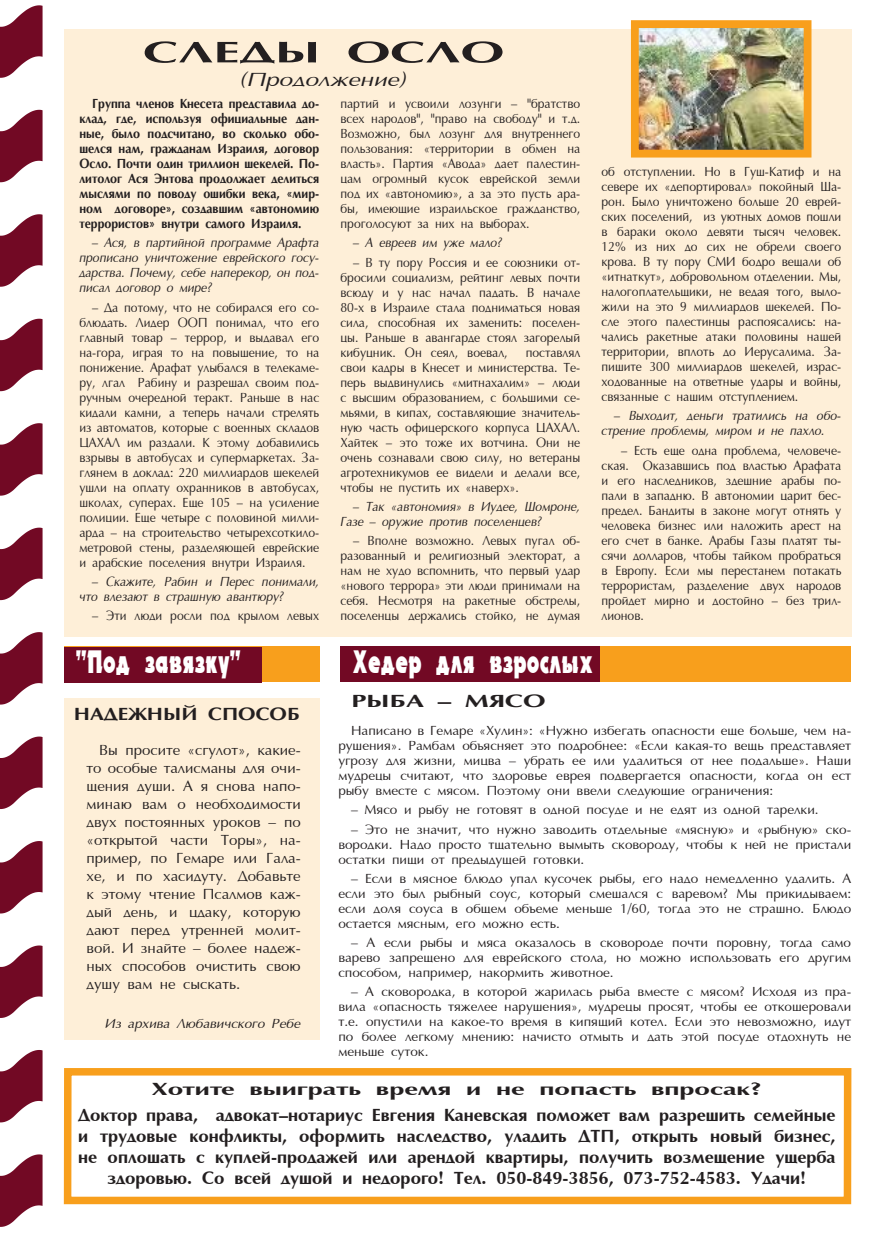
<style>
.page{position:relative;width:881px;height:1234px;background:#fff}
.page>*{position:absolute;margin:0;border:0;box-sizing:border-box;transform-origin:0 0}
.t1{font:31.5px "Uk Electron";color:#fff;scale:.67 1}
.t2{font:700 30px "AG Opt Cyrillic";color:#231f20;scale:1.75 1}
.t3{font:italic 19.5px "AG Opt Cyrillic Normal";color:#231f20;scale:1.25 1}
.t4{font:700 18px/21px "AG Optima Cyr";color:#231f20;text-align:center}
.t5{font:700 18px/25.2px "AG Optima Cyr";color:#231f20;text-align:center;scale:1.5 1}
.t6{font:700 18px "AG Opt Cyrillic";color:#231f20;scale:1.16 1}
.t7{font:700 18px "AG Opt Cyrillic";color:#231f20;scale:1.5 1}
.t8{font:15px/18px "AG Opt Cyrillic Normal";color:#231f20;text-align:justify}
.t9{font:13.5px/15px "AG Opt Cyrillic Normal";color:#231f20;text-align:justify;scale:.9 1}
.t10{font:13.5px/15px "AG Opt Cyrillic Normal";color:#231f20;text-align:justify}
.t11{font:italic 13.5px/15px "AG Opt Cyrillic Normal";color:#231f20;scale:.9 1}
.t12{font:700 13.5px/15px "AG Opt Cyrillic";color:#231f20;text-align:justify;scale:.9 1}
.t13{font:italic 13.5px "AG Opt Cyrillic Normal";color:#231f20}
.s1{font-style:italic}
</style>
<div class="page">
<div style="left:64px;top:30px;width:786px;height:606px;background:#feefd8"></div>
<svg style="left:0;top:5px;width:43px;height:73px"></svg>
<svg style="left:0;top:110px;width:43px;height:72px"></svg>
<svg style="left:0;top:214px;width:43px;height:73px"></svg>
<svg style="left:0;top:318px;width:43px;height:73px"></svg>
<svg style="left:0;top:423px;width:43px;height:72px"></svg>
<svg style="left:0;top:527px;width:43px;height:73px"></svg>
<svg style="left:0;top:632px;width:43px;height:72px"></svg>
<svg style="left:0;top:736px;width:43px;height:72px"></svg>
<svg style="left:0;top:841px;width:43px;height:72px"></svg>
<svg style="left:0;top:945px;width:43px;height:72px"></svg>
<svg style="left:0;top:1050px;width:43px;height:72px"></svg>
<svg style="left:0;top:1154px;width:43px;height:72px"></svg>
<div style="left:340px;top:646px;width:510px;height:36px;background:#f89f1c"></div>
<div style="left:340px;top:646px;width:260px;height:36px;background:#720924"></div>
<div style="left:64px;top:646px;width:255px;height:36px;background:#f89f1c"></div>
<div style="left:64px;top:646px;width:198px;height:36px;background:#720924"></div>
<img style="left:639px;top:29px;width:163px;height:119px">
<div style="left:630px;top:20px;width:181px;height:137px;border:8px solid #f89f1c"></div>
<div style="left:64px;top:697px;width:255px;height:342px;background:#feefd8"></div>
<svg style="left:63px;top:1068px;width:789px;height:137px"></svg>
<h2 class="t2" style="left:143px;top:36px;width:139px">СЛЕДЫ ОС</h2>
<h2 class="t2" style="left:425px;top:36px;width:44px">ЛО</h2>
<h3 class="t3" style="left:240px;top:69px;width:134px">(Продолжение)</h3>
<p class="t12" style="left:79px;top:96px;width:268px;text-indent:13px">Группа членов Кнесета представила до&shy;клад, где, используя официальные дан&shy;ные, было подсчитано, во сколько обо&shy;шелся нам, гражданам Израиля, договор Осло. Почти один триллион шекелей. По&shy;литолог Ася Энтова продолжает делиться мыслями по поводу ошибки века, «мир&shy;ном договоре», создавшим «автономию террористов» внутри самого Израиля.</p>
<p class="t11" style="left:79px;top:236px;width:268px;text-align:justify;text-indent:13px">– Ася, в партийной программе Арафта прописано уничтожение еврейского госу&shy;дарства. Почему, себе наперекор, он под&shy;писал договор о мире?</p>
<p class="t9" style="left:79px;top:300px;width:268px;text-indent:13px">– Да потому, что не собирался его со&shy;блюдать. Лидер ООП понимал, что его главный товар – террор, и выдавал его на-гора, играя то на повышение, то на понижение. Арафат улыбался в телекаме&shy;ру, лгал Рабину и разрешал своим под&shy;ручным очередной теракт. Раньше в нас кидали камни, а теперь начали стрелять из автоматов, которые с военных складов ЦАХАЛ им раздали. К этому добавились взрывы в автобусах и супермаркетах. За&shy;глянем в доклад: 220 миллиардов шекелей ушли на оплату охранников в автобусах, школах, суперах. Еще 105 – на усиление полиции. Еще четыре с половиной милли&shy;арда – на строительство четырехсоткило&shy;метровой стены, разделяющей еврейские и арабские поселения внутри Израиля.</p>
<p class="t11" style="left:79px;top:574px;width:268px;text-indent:13px">– Скажите, Рабин и Перес понимали, что влезают в страшную авантюру?</p>
<p class="t9" style="left:92px;top:608px;width:253px">– Эти люди росли под крылом левых</p>
<p class="t9" style="left:340px;top:96px;width:268px">партий и усвоили лозунги – "братство всех народов", "право на свободу" и т.д.<br>Возможно, был лозунг для внутреннего пользования: «территории в обмен на власть». Партия «Авода» дает палестин&shy;цам огромный кусок еврейской земли под их «автономию», а за это пусть ара&shy;бы, имеющие израильское гражданство, проголосуют за них на выборах.</p>
<p class="t11" style="left:353px;top:236px;width:167px">– А евреев им уже мало?</p>
<p class="t9" style="left:340px;top:255px;width:268px;text-indent:13px">– В ту пору Россия и ее союзники от&shy;бросили социализм, рейтинг левых почти всюду и у нас начал падать. В начале 80-х в Израиле стала подниматься новая сила, способная их заменить: поселен&shy;цы. Раньше в авангарде стоял загорелый кибуцник. Он сеял, воевал,</p>
<p class="t9" style="left:340px;top:345px;width:268px;text-indent:185px">поставлял свои кадры в Кнесет и министерства. Те&shy;перь выдвинулись «митнахалим» – люди с высшим образованием, с большими се&shy;мьями, в кипах, составляющие значитель&shy;ную часть офицерского корпуса ЦАХАЛ.<br>Хайтек <span class="s1">–</span> это тоже их вотчина. Они не очень сознавали свою силу, но ветераны агротехникумов ее видели и делали все, чтобы не пустить их «наверх».</p>
<p class="t11" style="left:340px;top:499px;width:268px;text-indent:13px">– Так «автономия» в Иудее, Шомроне,<br>Газе – оружие против поселенцев?</p>
<p class="t9" style="left:340px;top:533px;width:268px;text-indent:13px">– Вполне возможно. Левых пугал об&shy;разованный и религиозный электорат, а нам не худо вспомнить, что первый удар «нового террора» эти люди принимали на себя. Несмотря на ракетные обстрелы, поселенцы держались стойко, не думая</p>
<p class="t9" style="left:601px;top:164px;width:268px">об отступлении. Но в Гуш-Катиф и на севере их «депортировал» покойный Ша&shy;рон. Было уничтожено больше 20 еврей&shy;ских поселений, из уютных домов пошли в бараки около девяти тысяч человек.<br>12% из них до сих не обрели своего крова. В ту пору СМИ бодро вещали об «итнаткут», добровольном отделении. Мы, налогоплательщики, не ведая того, выло&shy;жили на это 9 миллиардов шекелей. По&shy;сле этого палестинцы распоясались: на&shy;чались ракетные атаки половины нашей территории, вплоть до Иерусалима. За&shy;пишите 300 миллиардов шекелей, израс&shy;ходованные на ответные удары и войны, связанные с нашим отступлением.</p>
<p class="t11" style="left:601px;top:409px;width:268px;text-indent:13px">– Выходит, деньги тратились на обо&shy;стрение проблемы, миром и не пахло.</p>
<p class="t9" style="left:601px;top:443px;width:268px;text-indent:20px">– Есть еще одна проблема, человече&shy;ская. Оказавшись под властью Арафата и его наследников, здешние арабы по&shy;пали в западню. В автономии царит бес&shy;предел. Бандиты в законе могут отнять у человека бизнес или наложить арест на его счет в банке. Арабы Газы платят ты&shy;сячи долларов, чтобы тайком пробраться в Европу. Если мы перестанем потакать террористам, разделение двух народов пройдет мирно и достойно – без трил&shy;лионов.</p>
<h1 class="t1" style="left:77px;top:641px;width:247px">"Под завязку"</h1>
<h3 class="t6" style="left:74px;top:703px;width:196px">Надежн ый способ</h3>
<p class="t8" style="left:86px;top:741px;width:216px;text-indent:13px">Вы просите «сгулот», какие&shy;то особые талисманы для очи&shy;щения души. А я снова напо&shy;минаю вам о необходимости двух постоянных уроков – по «открытой части Торы», на&shy;пример, по Гемаре или Гала&shy;хе, и по хасидуту. Добавьте к этому чтение Псалмов каж&shy;дый день, и цдаку, которую дают перед утренней молит&shy;вой. И знайте – более надеж&shy;ных способов очистить свою душу вам не сыскать.</p>
<p class="t13" style="left:105px;top:1016px;width:197px">Из архива Любавичского Ребе</p>
<h1 class="t1" style="left:353px;top:641px;width:360px">Хедер для взрослых</h1>
<h3 class="t7" style="left:351px;top:691px;width:131px">Рыба – мясо</h3>
<p class="t10" style="left:338px;top:723px;width:514px;text-indent:13px">Написано в Гемаре «Хулин»: «Нужно избегать опасности еще больше, чем на&shy;рушения». Рамбам объясняет это подробнее: «Если какая-то вещь представляет угрозу для жизни, мицва – убрать ее или удалиться от нее подальше». Наши мудрецы считают, что здоровье еврея подвергается опасности, когда он ест рыбу вместе с мясом. Поэтому они ввели следующие ограничения:</p>
<p class="t10" style="left:351px;top:802px;width:469px">– Мясо и рыбу не готовят в одной посуде и не едят из одной тарелки.</p>
<p class="t10" style="left:338px;top:821px;width:514px;text-indent:13px">– Это не значит, что нужно заводить отдельные «мясную» и «рыбную» ско&shy;вородки. Надо просто тщательно вымыть сковороду, чтобы к ней не пристали остатки пищи от предыдущей готовки.</p>
<p class="t10" style="left:338px;top:871px;width:514px;text-indent:13px">– Если в мясное блюдо упал кусочек рыбы, его надо немедленно удалить. А если это был рыбный соус, который смешался с варевом? Мы прикидываем: если доля соуса в общем объеме меньше 1/60, тогда это не страшно. Блюдо остается мясным, его можно есть.</p>
<p class="t10" style="left:338px;top:935px;width:514px;text-indent:13px">– А если рыбы и мяса оказалось в сковороде почти поровну, тогда само варево запрещено для еврейского стола, но можно использовать его другим способом, например, накормить животное.</p>
<p class="t10" style="left:338px;top:984px;width:514px;text-indent:13px">– А сковородка, в которой жарилась рыба вместе с мясом? Исходя из пра&shy;вила «опасность тяжелее нарушения», мудрецы просят, чтобы ее откошеровали т.е. опустили на какое-то время в кипящий котел. Если это невозможно, идут по более легкому мнению: начисто отмыть и дать этой посуде отдохнуть не меньше суток.</p>
<h3 class="t5" style="left:78px;top:1076px;width:506px">Хотите выиграть время и не попасть впросак?<br>Доктор права, адвокат–нотариус Евгения Каневская поможет вам разрешить семейные</h3>
<p class="t4" style="left:78px;top:1125px;width:758px">и трудовые конфликты, оформить наследство, уладить ДТП, открыть новый бизнес, не оплошать с куплей-продажей или арендой квартиры, получить возмещение ущерба здоровью. Со всей душой и недорого! Тел. 050-849-3856, 073-752-4583. Удачи!</p>
</div>
